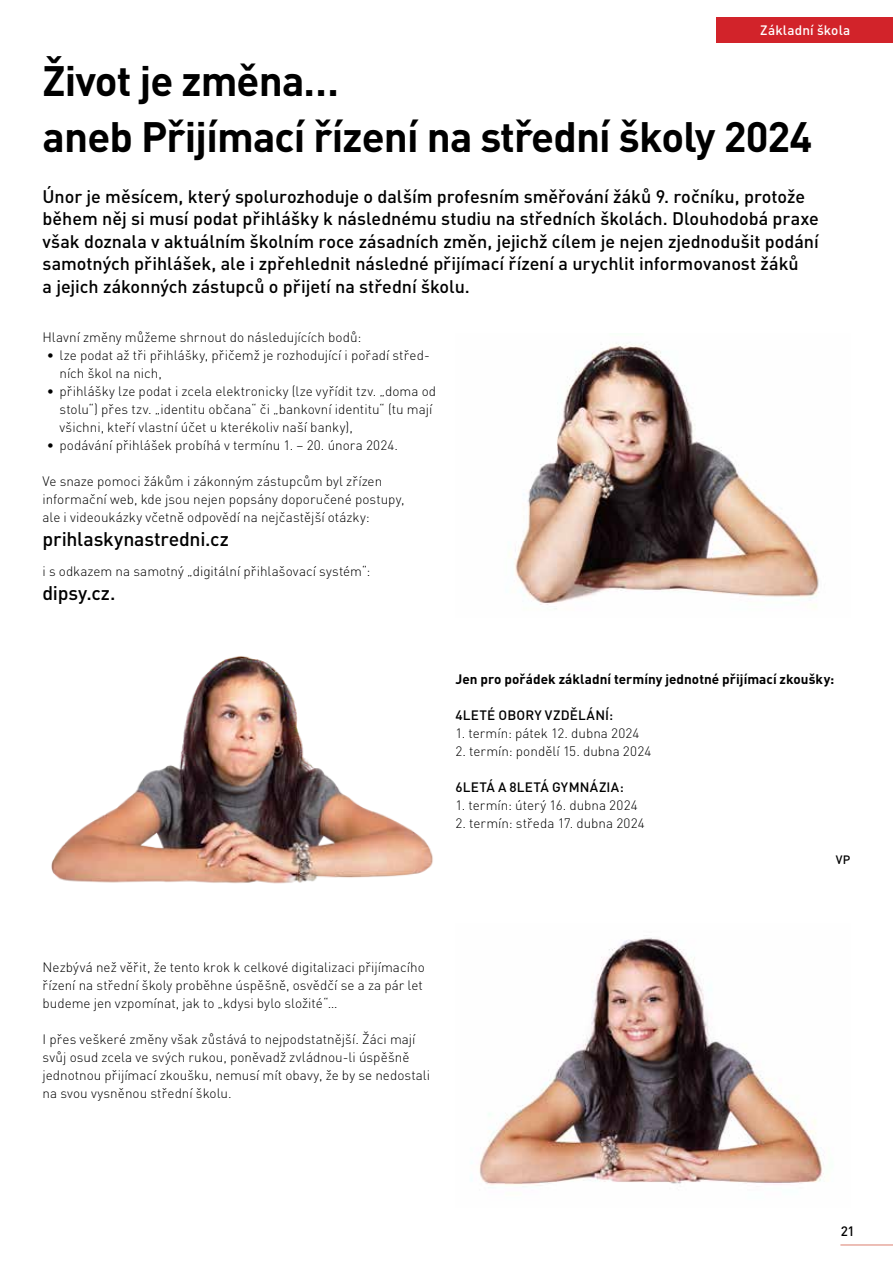
<style>
.page{position:relative;width:893px;height:1263px;background:#fff}
.page>*{position:absolute;margin:0;border:0;box-sizing:border-box;transform-origin:0 0}
.t1{font:700 42px/56.6px "DIN Pro";letter-spacing:-.02em;color:#000}
.t2{font:500 19.5px "DIN Pro";letter-spacing:-.01em;color:#000}
.t3{font:500 18px/22.5px "DIN Pro";letter-spacing:-.005em;color:#000}
.t4{font:300 13.5px/18px "DIN Pro";color:#000}
.t5{font:700 13.5px "DIN Pro";letter-spacing:.005em;color:#000}
.t6{font:500 13.5px "DIN Pro";letter-spacing:.015em;color:#000}
.t7{font:500 13.5px "DIN Pro";letter-spacing:.01em;color:#fff}
.t8{font:500 12px "DIN Pro";color:#000}
</style>
<div class="page">
<hr style="left:840px;top:1244px;width:53px;height:1px;background:#dc7f6f">
<div style="left:717px;top:17px;width:176px;height:26px;background:#d2232a"></div>
<img style="left:515px;top:343px;width:304px;height:266px">
<img style="left:51px;top:656px;width:382px;height:228px">
<img style="left:471px;top:938px;width:353px;height:249px">
<p class="t7" style="left:760px;top:21px;width:92px">Základní škola</p>
<h1 class="t1" style="left:43px;top:51px;width:771px">Život je změna…<br>aneb Přijímací řízení na střední školy 2024</h1>
<p class="t3" style="left:43px;top:184px;width:778px">Únor je měsícem, který spolurozhoduje o dalším profesním směřování žáků 9. ročníku, protože během něj si musí podat přihlášky k následnému studiu na středních školách. Dlouhodobá praxe však doznala v aktuálním školním roce zásadních změn, jejichž cílem je nejen zjednodušit podání samotných přihlášek, ale i zpřehlednit následné přijímací řízení a urychlit informovanost žáků<br>a jejich zákonných zástupců o přijetí na střední školu.</p>
<p class="t4" style="left:43px;top:328px;width:320px">Hlavní změny můžeme shrnout do následujících bodů:</p>
<p class="t4" style="left:60px;top:346px;width:372px;text-indent:-13px">• lze podat až tři přihlášky, přičemž je rozhodující i pořadí střed&shy;ních škol na nich,</p>
<p class="t4" style="left:60px;top:382px;width:378px;text-indent:-13px">• přihlášky lze podat i zcela elektronicky (lze vyřídit tzv. „doma od stolu“) přes tzv. „identitu občana“ či „bankovní identitu“ (tu mají všichni, kteří vlastní účet u kterékoliv naší banky),</p>
<p class="t4" style="left:47px;top:436px;width:353px">• podávání přihlášek probíhá v termínu 1. – 20. února 2024.</p>
<p class="t4" style="left:43px;top:472px;width:363px">Ve snaze pomoci žákům i zákonným zástupcům byl zřízen informační web, kde jsou nejen popsány doporučené postupy, ale i videoukázky včetně odpovědí na nejčastější otázky:</p>
<h2 class="t2" style="left:43px;top:526px;width:188px">prihlaskynastredni.cz</h2>
<p class="t4" style="left:43px;top:562px;width:329px">i s odkazem na samotný „digitální přihlašovací systém“:</p>
<h2 class="t2" style="left:43px;top:580px;width:74px">dipsy.cz.</h2>
<p class="t5" style="left:455px;top:670px;width:380px">Jen pro pořádek základní termíny jednotné přijímací zkoušky:</p>
<p class="t6" style="left:455px;top:706px;width:159px">4leté obory vzdělán í:</p>
<p class="t4" style="left:455px;top:724px;width:185px">1. termín: pátek 12. dubna 2024</p>
<p class="t4" style="left:455px;top:742px;width:197px">2. termín: pondělí 15. dubna 2024</p>
<p class="t6" style="left:455px;top:778px;width:170px">6letá a 8letá gymnázia:</p>
<p class="t4" style="left:455px;top:796px;width:184px">1. termín: úterý 16. dubna 2024</p>
<p class="t4" style="left:455px;top:814px;width:191px">2. termín: středa 17. dubna 2024</p>
<p class="t4" style="left:43px;top:958px;width:384px">Nezbývá než věřit, že tento krok k celkové digitalizaci přijímacího řízení na střední školy proběhne úspěšně, osvědčí se a za pár let budeme jen vzpomínat, jak to „kdysi bylo složité“…</p>
<p class="t4" style="left:43px;top:1030px;width:389px">I přes veškeré změny však zůstává to nejpodstatnější. Žáci mají svůj osud zcela ve svých rukou, poněvadž zvládnou-li úspěšně jednotnou přijímací zkoušku, nemusí mít obavy, že by se nedostali na svou vysněnou střední školu.</p>
<p class="t8" style="left:836px;top:852px;width:16px">VP</p>
<p class="t6" style="left:841px;top:1222px;width:15px">21</p>
</div>
